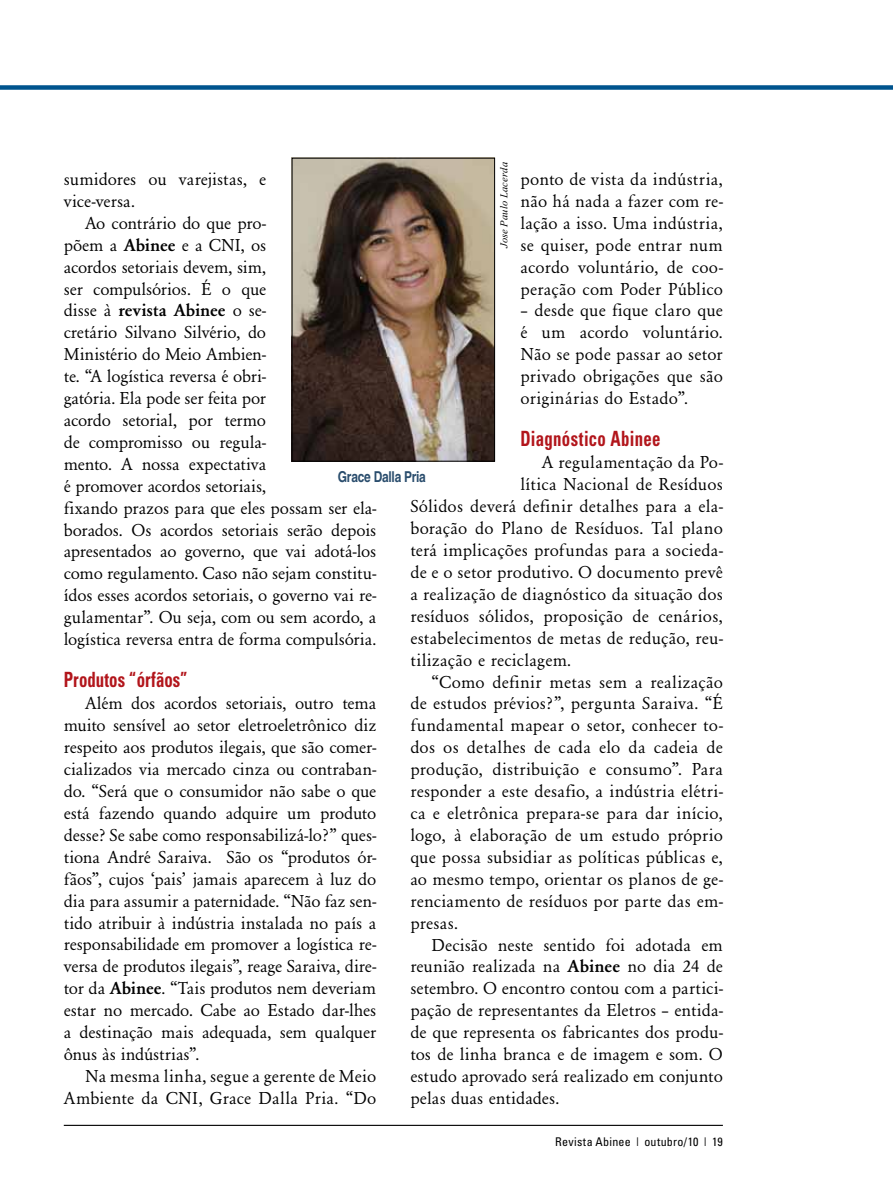
<style>
.page{position:relative;width:893px;height:1191px;background:#fff}
.page>*{position:absolute;margin:0;border:0;box-sizing:border-box;transform-origin:0 0}
.t1{font:700 condensed 21px "Univers";letter-spacing:.015em;color:#b2151b;scale:.8 1}
.t2{font:18px/21.9px "Garamond";letter-spacing:.005em;color:#000;text-align:justify}
.t3{font:700 15px "Helvetica";letter-spacing:-.02em;color:#2a4d6d;scale:.8 1}
.t4{font:condensed 12px "Univers";letter-spacing:.02em;color:#000}
.t5{font:italic 10.5px "Times New Roman";letter-spacing:.015em;color:#000}
.s1{font-weight:500}
</style>
<div class="page">
<div style="left:0;top:85px;width:893px;height:5px;background:#00548e"></div>
<hr style="left:64px;top:1124px;width:659px;height:2px;background:#000">
<img style="left:294px;top:160px;width:199px;height:299px">
<div style="left:292px;top:158px;width:203px;height:303px;border:1px solid #000"></div>
<p class="t5" style="left:498px;top:248px;width:88px;rotate:-90deg">Jose Paulo Lacerda</p>
<p class="t2" style="left:64px;top:168px;width:204px">sumidores ou varejistas, e vice-versa.</p>
<p class="t2" style="left:64px;top:212px;width:314px;text-align:left;text-indent:21px">Ao contrário do que pro-<br>põem a <span class="s1">Abinee</span> e a CNI, os<br>acordos setoriais devem, sim,<br>ser compulsórios. É o que<br>disse à <span class="s1">revista Abinee</span> o se-<br>cretário Silvano Silvério, do<br>Ministério do Meio Ambien-<br>te. “A logística reversa é obri-<br>gatória. Ela pode ser feita por<br>acordo setorial, por termo<br>de compromisso ou regula-<br>mento. A nossa expectativa<br>é promover acordos setoriais,<br>fixando prazos para que eles possam ser ela&shy;borados. Os acordos setoriais serão depois apresentados ao governo, que vai adotá-los como regulamento. Caso não sejam constitu&shy;ídos esses acordos setoriais, o governo vai re&shy;gulamentar”. Ou seja, com ou sem acordo, a logística reversa entra de forma compulsória.</p>
<p class="t1" style="left:64px;top:667px;width:156px">Produtos “órfãos”</p>
<p class="t2" style="left:64px;top:692px;width:314px;text-indent:21px">Além dos acordos setoriais, outro tema muito sensível ao setor eletroeletrônico diz respeito aos produtos ilegais, que são comer&shy;cializados via mercado cinza ou contraban&shy;do. “Será que o consumidor não sabe o que está fazendo quando adquire um produto desse? Se sabe como responsabilizá-lo?” ques&shy;tiona André Saraiva. São os “produtos ór&shy;fãos”, cujos ‘pais’ jamais aparecem à luz do dia para assumir a paternidade. “Não faz sen&shy;tido atribuir à indústria instalada no país a responsabilidade em promover a logística re&shy;versa de produtos ilegais”, reage Saraiva, dire&shy;tor da <span class="s1">Abinee</span>. “Tais produtos nem deveriam estar no mercado. Cabe ao Estado dar-lhes a destinação mais adequada, sem qualquer ônus às indústrias”.</p>
<p class="t2" style="left:64px;top:1065px;width:314px;text-align:right">Na mesma linha, segue a gerente de Meio<br>Ambiente da CNI, Grace Dalla Pria. “Do</p>
<p class="t2" style="left:520px;top:168px;width:204px">ponto de vista da indústria, não há nada a fazer com re&shy;lação a isso. Uma indústria, se quiser, pode entrar num acordo voluntário, de coo&shy;peração com Poder Público</p>
<p class="t2" style="left:520px;top:300px;width:204px">– desde que fique claro que é um acordo voluntário.<br>Não se pode passar ao setor privado obrigações que são originárias do Estado”.</p>
<p class="t1" style="left:520px;top:426px;width:177px">Diagnóstico Abinee</p>
<p class="t2" style="left:542px;top:451px;width:183px">A regulamentação da Po-</p>
<p class="t2" style="left:520px;top:473px;width:204px">lítica Nacional de Resíduos</p>
<p class="t2" style="left:410px;top:495px;width:314px">Sólidos deverá definir detalhes para a ela-</p>
<p class="t2" style="left:410px;top:517px;width:314px">boração do Plano de Resíduos. Tal plano</p>
<p class="t2" style="left:410px;top:539px;width:314px">terá implicações profundas para a socieda-</p>
<p class="t2" style="left:410px;top:561px;width:314px">de e o setor produtivo. O documento prevê</p>
<p class="t2" style="left:410px;top:583px;width:314px">a realização de diagnóstico da situação dos</p>
<p class="t2" style="left:410px;top:605px;width:314px">resíduos sólidos, proposição de cenários,</p>
<p class="t2" style="left:410px;top:627px;width:314px">estabelecimentos de metas de redução, reu-</p>
<p class="t2" style="left:410px;top:649px;width:162px">tilização e reciclagem.</p>
<p class="t2" style="left:432px;top:671px;width:293px">“Como definir metas sem a realização</p>
<p class="t2" style="left:410px;top:692px;width:314px">de estudos prévios?”, pergunta Saraiva. “É</p>
<p class="t2" style="left:410px;top:714px;width:314px">fundamental mapear o setor, conhecer to-</p>
<p class="t2" style="left:410px;top:736px;width:314px">dos os detalhes de cada elo da cadeia de</p>
<p class="t2" style="left:410px;top:758px;width:314px">produção, distribuição e consumo”. Para</p>
<p class="t2" style="left:410px;top:780px;width:314px">responder a este desafio, a indústria elétri-</p>
<p class="t2" style="left:410px;top:802px;width:314px">ca e eletrônica prepara-se para dar início,</p>
<p class="t2" style="left:410px;top:824px;width:314px">logo, à elaboração de um estudo próprio</p>
<p class="t2" style="left:410px;top:846px;width:314px">que possa subsidiar as políticas públicas e,</p>
<p class="t2" style="left:410px;top:868px;width:314px">ao mesmo tempo, orientar os planos de ge-</p>
<p class="t2" style="left:410px;top:890px;width:314px">renciamento de resíduos por parte das em-</p>
<p class="t2" style="left:410px;top:912px;width:49px">presas.</p>
<p class="t2" style="left:432px;top:933px;width:293px">Decisão neste sentido foi adotada em</p>
<p class="t2" style="left:410px;top:955px;width:314px">reunião realizada na <span class="s1">Abinee</span> no dia 24 de</p>
<p class="t2" style="left:410px;top:977px;width:314px">setembro. O encontro contou com a partici-</p>
<p class="t2" style="left:410px;top:999px;width:314px">pação de representantes da Eletros – entida-</p>
<p class="t2" style="left:410px;top:1021px;width:314px">de que representa os fabricantes dos produ-</p>
<p class="t2" style="left:410px;top:1043px;width:314px">tos de linha branca e de imagem e som. O</p>
<p class="t2" style="left:410px;top:1065px;width:314px">estudo aprovado será realizado em conjunto</p>
<p class="t2" style="left:410px;top:1087px;width:150px">pelas duas entidades.</p>
<p class="t3" style="left:338px;top:467px;width:112px">Grace Dalla Pria</p>
<p class="t4" style="left:555px;top:1134px;width:169px">Revista Abinee | outubro/10 | 19</p>
</div>
